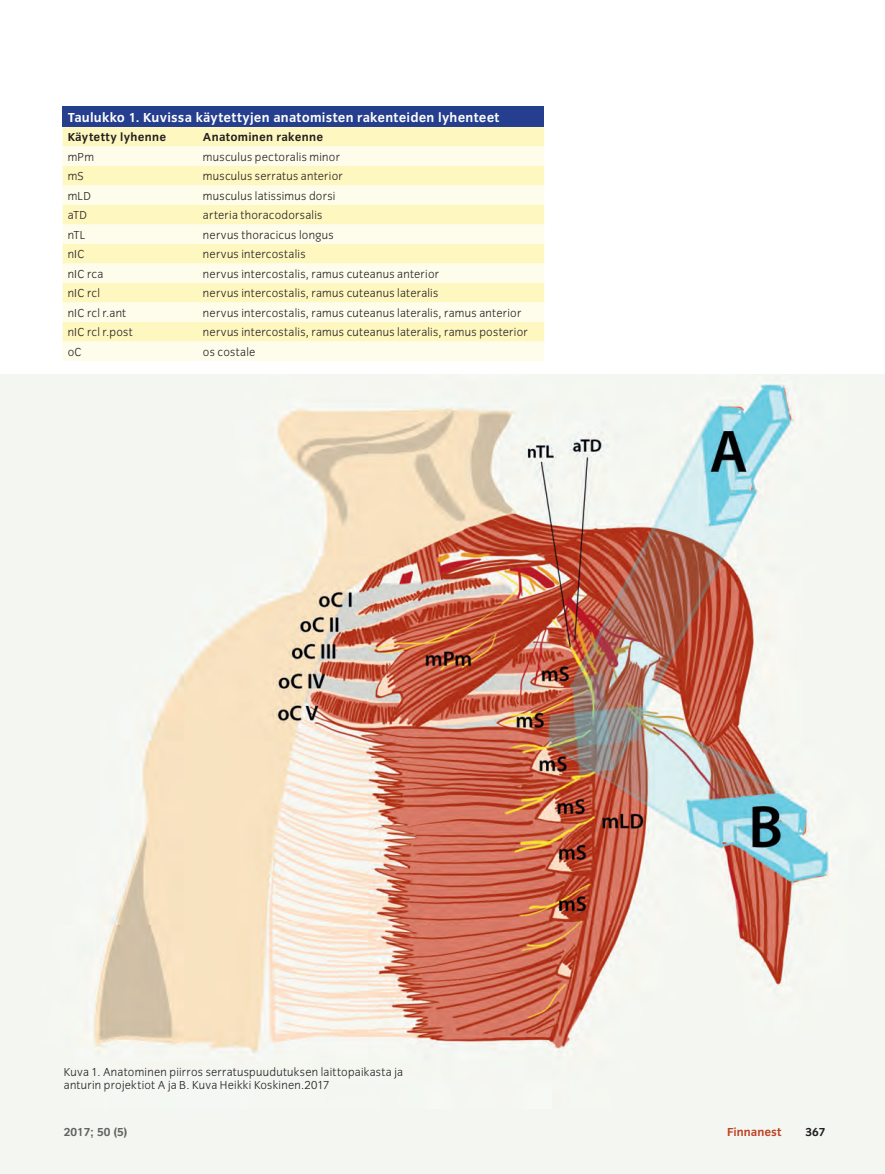
<style>
.page{position:relative;width:885px;height:1174px;background:#fff}
.page>*{position:absolute;margin:0;border:0;box-sizing:border-box;transform-origin:0 0}
.t1{font:700 13.5px "Congress Sans";letter-spacing:.015em;color:#fff}
.t2{font:300 12px/13.5px "Congress Sans";letter-spacing:.02em;color:#231f20}
.t3{font:700 12px "Congress Sans";letter-spacing:.02em;color:#231f20}
.t4{font:700 12px "Congress Sans";color:#636361}
.t5{font:700 12px "Congress Sans";color:#bf4126}
</style>
<div class="page">
<img style="left:0;top:374px;width:884px;height:800px">
<div style="left:63px;top:106px;width:481px;height:21px;background:#253f8e"></div>
<div style="left:63px;top:127px;width:481px;height:19px;background:#fef7bf"></div>
<svg style="left:63px;top:146px;width:481px;height:215px;background:#fef9d7"></svg>
<p class="t1" style="left:68px;top:110px;width:433px">Taulukko 1. Kuvissa käytettyjen anatomisten rakenteiden lyhenteet</p>
<p class="t3" style="left:68px;top:131px;width:100px">Käytetty lyhenne</p>
<p class="t3" style="left:203px;top:131px;width:122px">Anatominen rakenne</p>
<p class="t2" style="left:68px;top:150px;width:28px">mPm</p>
<p class="t2" style="left:203px;top:150px;width:138px">musculus pectoralis minor</p>
<p class="t2" style="left:68px;top:170px;width:18px">mS</p>
<p class="t2" style="left:203px;top:170px;width:141px">musculus serratus anterior</p>
<p class="t2" style="left:68px;top:189px;width:25px">mLD</p>
<p class="t2" style="left:203px;top:189px;width:134px">musculus latissimus dorsi</p>
<p class="t2" style="left:68px;top:209px;width:21px">aTD</p>
<p class="t2" style="left:203px;top:209px;width:121px">arteria thoracodorsalis</p>
<p class="t2" style="left:68px;top:228px;width:19px">nTL</p>
<p class="t2" style="left:203px;top:228px;width:132px">nervus thoracicus longus</p>
<p class="t2" style="left:68px;top:248px;width:18px">nIC</p>
<p class="t2" style="left:203px;top:248px;width:104px">nervus intercostalis</p>
<p class="t2" style="left:68px;top:267px;width:37px">nIC rca</p>
<p class="t2" style="left:203px;top:267px;width:237px">nervus intercostalis, ramus cuteanus anterior</p>
<p class="t2" style="left:68px;top:287px;width:34px">nIC rcl</p>
<p class="t2" style="left:203px;top:287px;width:237px">nervus intercostalis, ramus cuteanus lateralis</p>
<p class="t2" style="left:68px;top:306px;width:60px">nIC rcl r.ant</p>
<p class="t2" style="left:203px;top:306px;width:320px">nervus intercostalis, ramus cuteanus lateralis, ramus anterior</p>
<p class="t2" style="left:68px;top:326px;width:67px">nIC rcl r.post</p>
<p class="t2" style="left:203px;top:326px;width:326px">nervus intercostalis, ramus cuteanus lateralis, ramus posterior</p>
<p class="t2" style="left:68px;top:345px;width:15px">oC</p>
<p class="t2" style="left:203px;top:345px;width:54px">os costale</p>
<p class="t2" style="left:64px;top:1065px;width:341px">Kuva 1. Anatominen piirros serratuspuudutuksen laittopaikasta ja anturin projektiot A ja B. Kuva Heikki Koskinen.2017</p>
<p class="t4" style="left:64px;top:1125px;width:65px">2017; 50 (5)</p>
<p class="t5" style="left:727px;top:1125px;width:56px">Finnanest</p>
<p class="t3" style="left:805px;top:1125px;width:22px">367</p>
</div>
